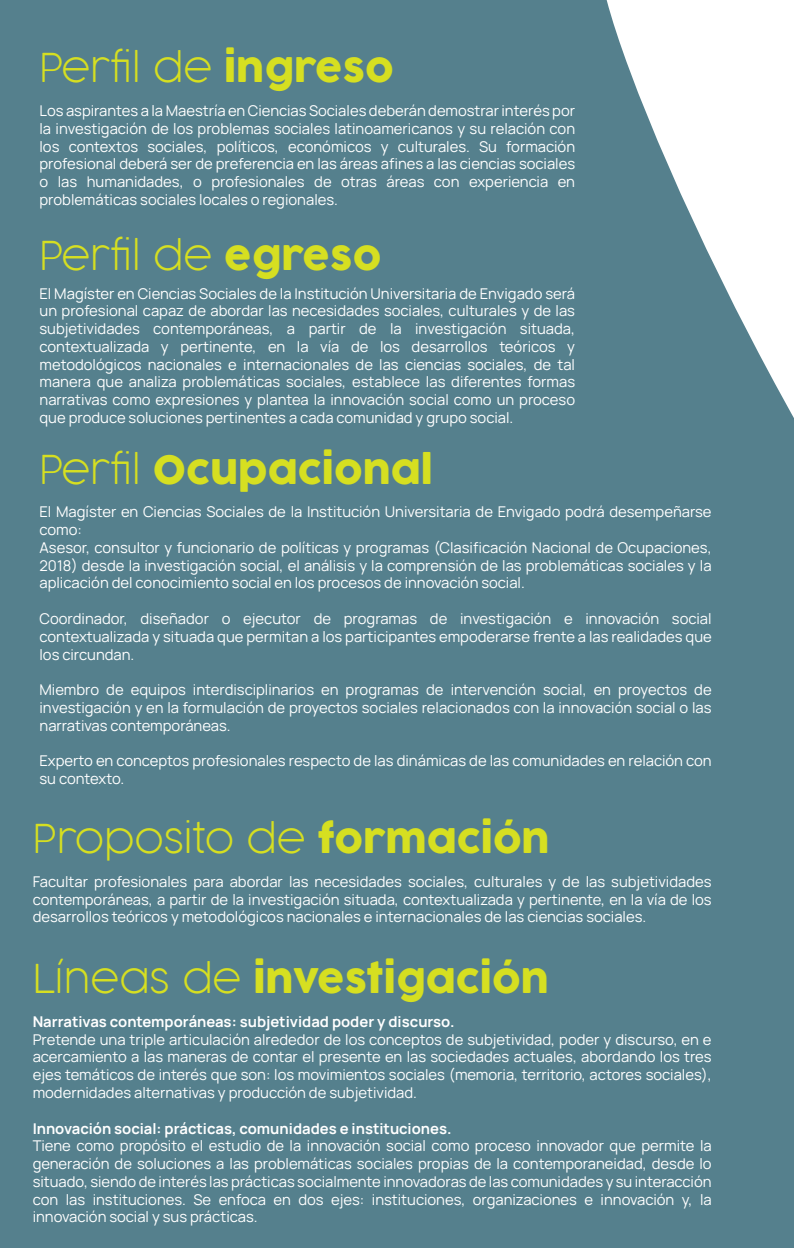
<style>
.page{position:relative;width:794px;height:1248px;background:#fff}
.page>*{position:absolute;margin:0;border:0;box-sizing:border-box;transform-origin:0 0}
.t1{font:200 38.8px "Cocogoose Pro";color:#d6df21}
.t2{font:38.8px "Cocogoose Pro";color:#d6df21}
.t3{font:14.8px/17.8px "Manrope";color:#fff;text-align:justify}
.t4{font:700 14.8px "Manrope";color:#fff}
.s1{font-weight:400}
.s2{font-weight:200}
</style>
<div class="page">
<div style="left:0;top:0;width:794px;height:1247px;background:#55808d"></div>
<h1 class="t1" style="left:40px;top:45px;width:356px">Perfil de <span class="s1">ingreso</span></h1>
<p class="t3" style="left:40px;top:101px;width:537px">Los aspirantes a la Maestría en Ciencias Sociales deberán demostrar interés por la investigación de los problemas sociales latinoamericanos y su relación con los contextos sociales, políticos, económicos y culturales. Su formación profesional deberá ser de preferencia en las áreas afines a las ciencias sociales o las humanidades, o profesionales de otras áreas con experiencia en problemáticas sociales locales o regionales.</p>
<h1 class="t1" style="left:40px;top:233px;width:343px">Perfil de <span class="s1">egreso</span></h1>
<p class="t3" style="left:40px;top:283px;width:537px">El Magíster en Ciencias Sociales de la Institución Universitaria de Envigado será un profesional capaz de abordar las necesidades sociales, culturales y de las subjetividades contemporáneas, a partir de la investigación situada, contextualizada y pertinente, en la vía de los desarrollos teóricos y metodológicos nacionales e internacionales de las ciencias sociales, de tal manera que analiza problemáticas sociales, establece las diferentes formas narrativas como expresiones y plantea la innovación social como un proceso que produce soluciones pertinentes a cada comunidad y grupo social.</p>
<h1 class="t2" style="left:40px;top:445px;width:395px"><span class="s2">Perfil</span> Ocupacional</h1>
<p class="t3" style="left:40px;top:502px;width:673px;text-align:left">El Magíster en Ciencias Sociales de la Institución Universitaria de Envigado podrá desempeñarse como:<br>Asesor, consultor y funcionario de políticas y programas (Clasificación Nacional de Ocupaciones, 2018) desde la investigación social, el análisis y la comprensión de las problemáticas sociales y la aplicación del conocimiento social en los procesos de innovación social.</p>
<p class="t3" style="left:40px;top:609px;width:674px">Coordinador, diseñador o ejecutor de programas de investigación e innovación social contextualizada y situada que permitan a los participantes empoderarse frente a las realidades que los circundan.</p>
<p class="t3" style="left:40px;top:680px;width:673px">Miembro de equipos interdisciplinarios en programas de intervención social, en proyectos de investigación y en la formulación de proyectos sociales relacionados con la innovación social o las narrativas contemporáneas.</p>
<p class="t3" style="left:40px;top:751px;width:673px">Experto en conceptos profesionales respecto de las dinámicas de las comunidades en relación con su contexto.</p>
<h1 class="t1" style="left:33px;top:815px;width:518px">Proposito de <span class="s1">formación</span></h1>
<p class="t3" style="left:33px;top:871px;width:680px">Facultar profesionales para abordar las necesidades sociales, culturales y de las subjetividades contemporáneas, a partir de la investigación situada, contextualizada y pertinente, en la vía de los desarrollos teóricos y metodológicos nacionales e internacionales de las ciencias sociales.</p>
<h1 class="t2" style="left:33px;top:954px;width:517px"><span class="s2">Líneas de</span> investigación</h1>
<p class="t4" style="left:33px;top:1010px;width:423px">Narrativas contemporáneas: subjetividad poder y discurso.</p>
<p class="t3" style="left:33px;top:1029px;width:680px">Pretende una triple articulación alrededor de los conceptos de subjetividad, poder y discurso, en e acercamiento a las maneras de contar el presente en las sociedades actuales, abordando los tres ejes temáticos de interés que son: los movimientos sociales (memoria, territorio, actores sociales), modernidades alternativas y producción de subjetividad.</p>
<p class="t4" style="left:33px;top:1117px;width:420px">Innovación social: prácticas, comunidades e instituciones.</p>
<p class="t3" style="left:33px;top:1136px;width:680px">Tiene como propósito el estudio de la innovación social como proceso innovador que permite la generación de soluciones a las problemáticas sociales propias de la contemporaneidad, desde lo situado, siendo de interés las prácticas socialmente innovadoras de las comunidades y su interacción con las instituciones. Se enfoca en dos ejes: instituciones, organizaciones e innovación y, la innovación social y sus prácticas.</p>
</div>
